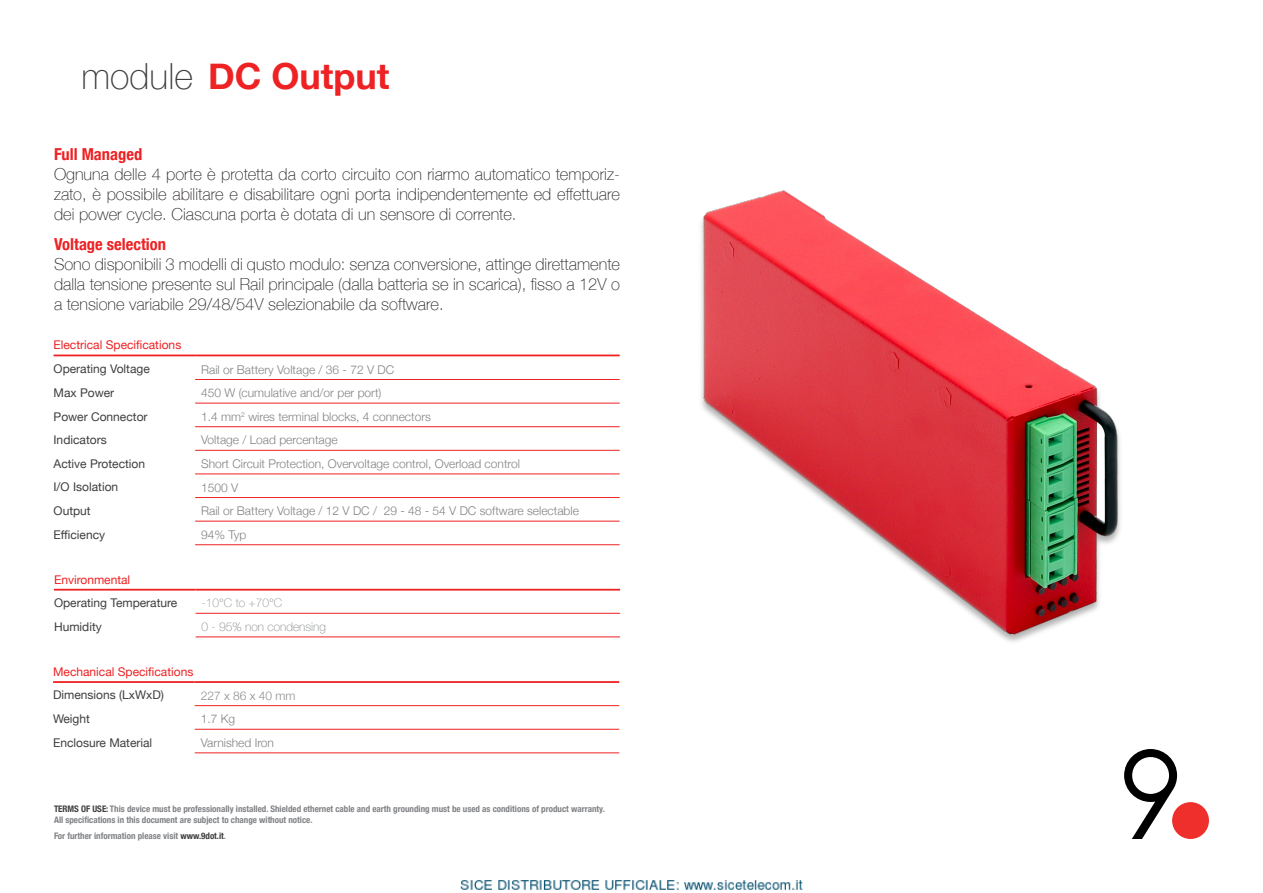
<style>
.page{position:relative;width:1263px;height:893px;background:#fff}
.page>*{position:absolute;margin:0;border:0;box-sizing:border-box;transform-origin:0 0}
.t1{font:700 36px "Helvetica Neue";color:#ee2123}
.t2{font:100 16.5px/19.8px "Helvetica Neue";color:#231f20;text-align:justify}
.t3{font:700 condensed 16.5px "Helvetica Neue";color:#ee2123}
.t4{font:300 12px "Helvetica Neue";color:#808285}
.t5{font:12px "Helvetica Neue";color:#3e3e3f}
.t6{font:12px "Helvetica Neue";color:#ee2123}
.t7{font:100 12px "Helvetica Neue";color:#808285}
.t8{font:100 12px "Helvetica Neue";color:#8b8d90}
.t9{font:300 12px "Helvetica Neue";color:#8b8d90}
.t10{font:700 condensed 9px "Helvetica Neue";color:#808285}
.s1{font-weight:100;color:#3e3e3f}
.s2{color:#3e3e3f}
</style>
<div class="page">
<hr style="left:196px;top:613px;width:424px;height:1px;background:#ee2123">
<hr style="left:196px;top:636px;width:424px;height:1px;background:#ee2123">
<hr style="left:54px;top:589px;width:142px;height:2px;background:#ee2123">
<hr style="left:196px;top:589px;width:424px;height:2px;background:#ee2123">
<hr style="left:195px;top:705px;width:424px;height:1px;background:#ee2123">
<hr style="left:195px;top:729px;width:424px;height:1px;background:#ee2123">
<hr style="left:195px;top:752px;width:424px;height:1px;background:#ee2123">
<hr style="left:53px;top:681px;width:142px;height:2px;background:#ee2123">
<hr style="left:195px;top:681px;width:424px;height:2px;background:#ee2123">
<div style="left:1172px;top:802px;width:37px;height:37px;background:#ee2f2c;border-radius:50%"></div>
<svg style="left:1124px;top:749px;width:53px;height:90px"></svg>
<hr style="left:54px;top:355px;width:141px;height:1px;background:#ee2123">
<hr style="left:195px;top:355px;width:425px;height:1px;background:#ee2123">
<hr style="left:195px;top:379px;width:425px;height:1px;background:#ee2123">
<hr style="left:195px;top:403px;width:425px;height:1px;background:#ee2123">
<hr style="left:195px;top:426px;width:425px;height:1px;background:#ee2123">
<hr style="left:195px;top:450px;width:425px;height:1px;background:#ee2123">
<hr style="left:195px;top:473px;width:425px;height:1px;background:#ee2123">
<hr style="left:195px;top:497px;width:425px;height:1px;background:#ee2123">
<hr style="left:195px;top:521px;width:425px;height:1px;background:#ee2123">
<hr style="left:195px;top:544px;width:425px;height:1px;background:#ee2123">
<img style="left:701px;top:190px;width:420px;height:452px">
<img style="left:460px;top:880px;width:343px;height:10px">
<p class="t1" style="left:82px;top:48px;width:309px"><span class="s1">module</span> DC Output</p>
<p class="t3" style="left:54px;top:145px;width:90px">Full Managed</p>
<p class="t2" style="left:54px;top:164px;width:567px">Ognuna delle 4 porte è protetta da corto circuito con riarmo automatico temporiz&shy;zato, è possibile abilitare e disabilitare ogni porta indipendentemente ed effettuare dei power cycle. Ciascuna porta è dotata di un sensore di corrente.</p>
<p class="t3" style="left:54px;top:235px;width:114px">Voltage selection</p>
<p class="t2" style="left:54px;top:254px;width:567px">Sono disponibili 3 modelli di qusto modulo: senza conversione, attinge direttamente dalla tensione presente sul Rail principale (dalla batteria se in scarica), fisso a 12V o a tensione variabile 29/48/54V selezionabile da software.</p>
<p class="t6" style="left:54px;top:336px;width:129px">Electrical Specifications</p>
<p class="t5" style="left:54px;top:360px;width:98px">Operating Voltage</p>
<p class="t4" style="left:201px;top:360px;width:194px">Rail or Battery Voltage / 36 - 72 V DC</p>
<p class="t5" style="left:54px;top:384px;width:62px">Max Power</p>
<p class="t4" style="left:201px;top:383px;width:182px">450 W (cumulative and/or per port)</p>
<p class="t5" style="left:54px;top:408px;width:95px">Power Connector</p>
<p class="t4" style="left:201px;top:407px;width:231px">1.4 mm<sup>2</sup> wires terminal blocks, 4 connectors</p>
<p class="t5" style="left:54px;top:431px;width:55px">Indicators</p>
<p class="t4" style="left:201px;top:430px;width:138px">Voltage / Load percentage</p>
<p class="t5" style="left:54px;top:455px;width:93px">Active Protection</p>
<p class="t4" style="left:201px;top:454px;width:320px">Short Circuit Protection, Overvoltage control, Overload control</p>
<p class="t5" style="left:54px;top:478px;width:66px">I/O Isolation</p>
<p class="t4" style="left:201px;top:478px;width:39px">1500 V</p>
<p class="t5" style="left:54px;top:502px;width:39px">Output</p>
<p class="t4" style="left:201px;top:501px;width:379px">Rail or Battery Voltage / 12 V DC / 29 - 48 - 54 V DC software selectable</p>
<p class="t5" style="left:54px;top:526px;width:53px">Efficiency</p>
<p class="t4" style="left:201px;top:525px;width:47px">94% Typ</p>
<p class="t6" style="left:54px;top:571px;width:78px">Environmental</p>
<p class="t5" style="left:54px;top:594px;width:125px">Operating Temperature</p>
<p class="t8" style="left:202px;top:594px;width:82px">-10°C to +70°C</p>
<p class="t5" style="left:54px;top:618px;width:49px">Humidity</p>
<p class="t7" style="left:202px;top:617px;width:126px">0 - 95% non condensing</p>
<p class="t6" style="left:53px;top:663px;width:142px">Mechanical Specifications</p>
<p class="t5" style="left:53px;top:686px;width:112px">Dimensions (LxWxD)</p>
<p class="t9" style="left:201px;top:686px;width:96px">227 x 86 x 40 mm</p>
<p class="t5" style="left:53px;top:710px;width:38px">Weight</p>
<p class="t4" style="left:201px;top:709px;width:36px">1.7 Kg</p>
<p class="t5" style="left:53px;top:734px;width:101px">Enclosure Material</p>
<p class="t4" style="left:201px;top:733px;width:75px">Varnished Iron</p>
<p class="t10" style="left:54px;top:803px;width:552px"><span class="s2">TERMS OF USE:</span> This device must be professionally installed. Shielded ethernet cable and earth grounding must be used as conditions of product warranty.</p>
<p class="t10" style="left:54px;top:814px;width:260px">All specifications in this document are subject to change without notice.</p>
<p class="t10" style="left:54px;top:830px;width:174px">For further information please visit <span class="s2">www.9dot.it</span>.</p>
</div>
